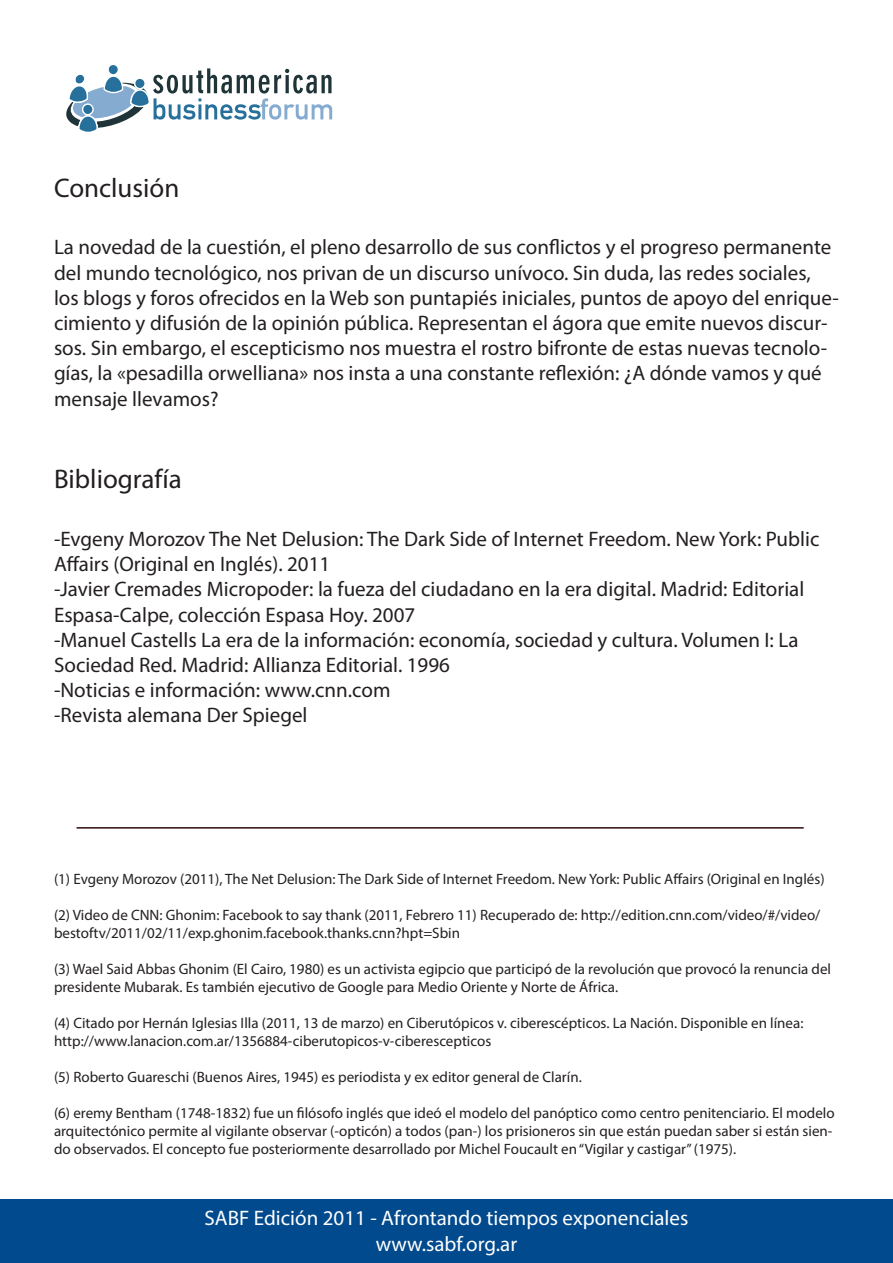
<style>
.page{position:relative;width:893px;height:1263px;background:#fff}
.page>*{position:absolute;margin:0;border:0;box-sizing:border-box;transform-origin:0 0}
.t1{font:27px "Myriad Pro";color:#231f20}
.t2{font:21px/25.2px "Myriad Pro";color:#231f20}
.t3{font:21px/25.2px "Myriad Pro";color:#fff;text-align:center}
.t4{font:15px/18px "Myriad Pro";color:#231f20}
</style>
<div class="page">
<svg style="left:66px;top:65px;width:266px;height:67px"></svg>
<div style="left:0;top:1199px;width:893px;height:64px;background:#004a8d"></div>
<hr style="left:77px;top:827px;width:727px;height:2px;background:#2a0c0f">
<p class="t1" style="left:54px;top:171px;width:127px">Conclusión</p>
<p class="t2" style="left:54px;top:234px;width:786px">La novedad de la cuestión, el pleno desarrollo de sus conflictos y el progreso permanente del mundo tecnológico, nos privan de un discurso unívoco. Sin duda, las redes sociales, los blogs y foros ofrecidos en la Web son puntapiés iniciales, puntos de apoyo del enrique&shy;cimiento y difusión de la opinión pública. Representan el ágora que emite nuevos discur&shy;sos. Sin embargo, el escepticismo nos muestra el rostro bifronte de estas nuevas tecnolo&shy;gías, la «pesadilla orwelliana» nos insta a una constante reflexión: ¿A dónde vamos y qué mensaje llevamos?</p>
<p class="t1" style="left:54px;top:463px;width:129px">Bibliografía</p>
<p class="t2" style="left:54px;top:526px;width:767px">-Evgeny Morozov The Net Delusion: The Dark Side of Internet Freedom. New York: Public<br>Affairs (Original en Inglés). 2011</p>
<p class="t2" style="left:54px;top:576px;width:752px">-Javier Cremades Micropoder: la fueza del ciudadano en la era digital. Madrid: Editorial<br>Espasa-Calpe, colección Espasa Hoy. 2007</p>
<p class="t2" style="left:54px;top:627px;width:746px">-Manuel Castells La era de la información: economía, sociedad y cultura. Volumen I: La<br>Sociedad Red. Madrid: Allianza Editorial. 1996</p>
<p class="t2" style="left:54px;top:677px;width:338px">-Noticias e información: www.cnn.com</p>
<p class="t2" style="left:54px;top:702px;width:255px">-Revista alemana Der Spiegel</p>
<p class="t4" style="left:54px;top:870px;width:772px">(1) Evgeny Morozov (2011), The Net Delusion: The Dark Side of Internet Freedom. New York: Public Affairs (Original en Inglés)</p>
<p class="t4" style="left:54px;top:906px;width:768px">(2) Video de CNN: Ghonim: Facebook to say thank (2011, Febrero 11) Recuperado de: http://edition.cnn.com/video/#/video/ bestoftv/2011/02/11/exp.ghonim.facebook.thanks.cnn?hpt=Sbin</p>
<p class="t4" style="left:54px;top:960px;width:779px">(3) Wael Said Abbas Ghonim (El Cairo, 1980) es un activista egipcio que participó de la revolución que provocó la renuncia del presidente Mubarak. Es también ejecutivo de Google para Medio Oriente y Norte de África.</p>
<p class="t4" style="left:54px;top:1014px;width:751px">(4) Citado por Hernán Iglesias Illa (2011, 13 de marzo) en Ciberutópicos v. ciberescépticos. La Nación. Disponible en línea: http://www.lanacion.com.ar/1356884-ciberutopicos-v-ciberescepticos</p>
<p class="t4" style="left:54px;top:1068px;width:529px">(5) Roberto Guareschi (Buenos Aires, 1945) es periodista y ex editor general de Clarín.</p>
<p class="t4" style="left:54px;top:1104px;width:782px">(6) eremy Bentham (1748-1832) fue un filósofo inglés que ideó el modelo del panóptico como centro penitenciario. El modelo arquitectónico permite al vigilante observar (-opticón) a todos (pan-) los prisioneros sin que están puedan saber si están sien&shy;do observados. El concepto fue posteriormente desarrollado por Michel Foucault en “Vigilar y castigar” (1975).</p>
<h2 class="t3" style="left:205px;top:1205px;width:485px">SABF Edición 2011 - Afrontando tiempos exponenciales www.sabf.org.ar</h2>
</div>
